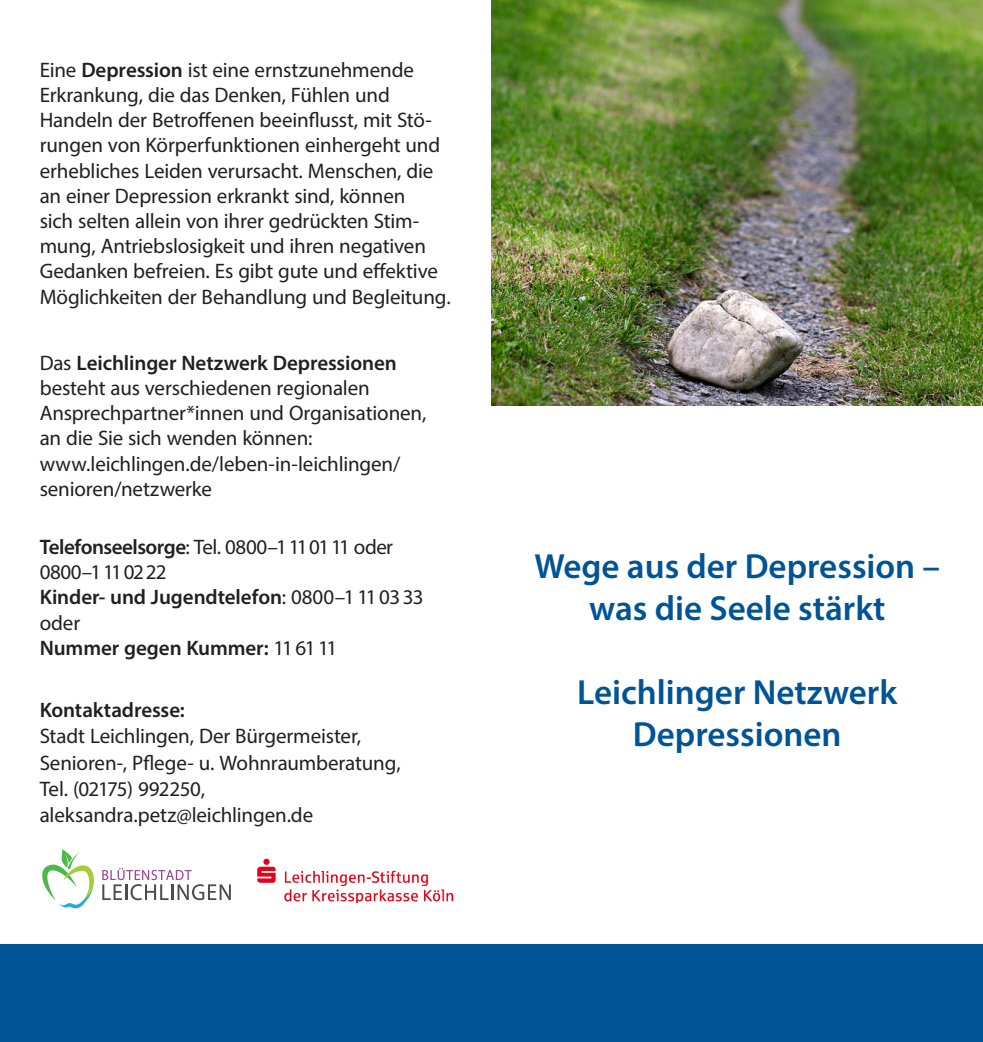
<style>
.page{position:relative;width:983px;height:1042px;background:#fff}
.page>*{position:absolute;margin:0;border:0;box-sizing:border-box;transform-origin:0 0}
.t1{font:600 35px/42px "Myriad Pro";color:#005495;text-align:center}
.Absatz{font:21px/25.2px "Myriad Pro";letter-spacing:-.005em;color:#231f20}
.Absatz-2{font:600 21px/25.4px "Myriad Pro";letter-spacing:-.005em;color:#231f20}
.Absatz-3{font:21px "Myriad Pro";letter-spacing:-.035em;color:#231f20}
.s1{font-weight:600}
.s2{font-weight:400}
</style>
<div class="page">
<img style="left:491px;top:0;width:491px;height:406px">
<div style="left:0;top:945px;width:982px;height:97px;background:#005495"></div>
<svg style="left:102px;top:868px;width:129px;height:32px"></svg>
<svg style="left:42px;top:849px;width:52px;height:59px"></svg>
<img style="left:257px;top:858px;width:197px;height:44px">
<p class="Absatz" style="left:40px;top:57px;width:412px">Eine <span class="s1">Depression</span> ist eine ernstzunehmende Erkrankung, die das Denken, Fühlen und Handeln der Betroffenen beeinflusst, mit Stö&shy;rungen von Körperfunktionen einhergeht und erhebliches Leiden verursacht. Menschen, die an einer Depression erkrankt sind, können<br>sich selten allein von ihrer gedrückten Stim&shy;mung, Antriebslosigkeit und ihren negativen Gedanken befreien. Es gibt gute und effektive Möglichkeiten der Behandlung und Begleitung.</p>
<p class="Absatz" style="left:40px;top:350px;width:388px">Das <span class="s1">Leichlinger Netzwerk Depressionen </span>besteht aus verschiedenen regionalen Ansprechpartner*innen und Organisationen, an die Sie sich wenden können:</p>
<p class="Absatz" style="left:40px;top:450px;width:362px">www.leichlingen.de/leben-in-leichlingen/ senioren/netzwerke</p>
<p class="Absatz" style="left:40px;top:533px;width:355px"><span class="s1">Telefonseelsorge</span>: Tel. 0800–1110111 oder<br>0800–1110222</p>
<p class="Absatz-2" style="left:40px;top:584px;width:385px">Kinder- und Jugendtelefon<span class="s2">: 0800–1110333 oder</span></p>
<p class="Absatz-2" style="left:40px;top:635px;width:299px">Nummer gegen Kummer: <span class="s2">116111</span></p>
<p class="Absatz-2" style="left:40px;top:697px;width:147px">Kontaktadresse:</p>
<p class="Absatz" style="left:40px;top:723px;width:323px">Stadt Leichlingen, Der Bürgermeister,</p>
<p class="Absatz" style="left:40px;top:749px;width:362px">Senioren-, Pflege- u. Wohnraumberatung,</p>
<p class="Absatz-3" style="left:40px;top:776px;width:167px">Tel. (02175) 992250,</p>
<p class="Absatz" style="left:40px;top:802px;width:275px">aleksandra.petz@leichlingen.de</p>
<p class="t1" style="left:534px;top:544px;width:407px">Wege aus der Depression –</p>
<p class="t1" style="left:589px;top:586px;width:298px">was die Seele stärkt</p>
<p class="t1" style="left:577px;top:670px;width:321px">Leichlinger Netzwerk<br>Depressionen</p>
</div>
